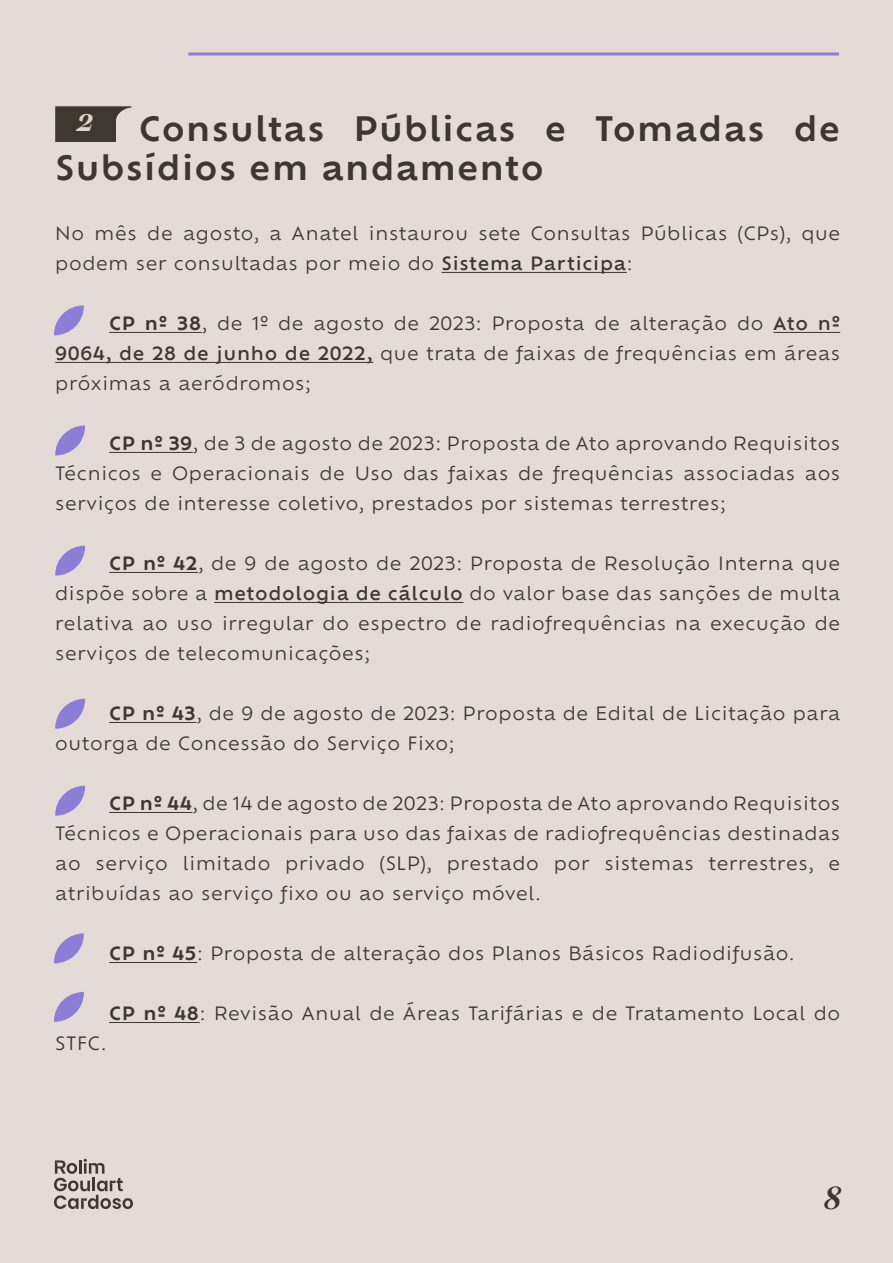
<style>
.page{position:relative;width:893px;height:1263px;background:#fff}
.page>*{position:absolute;margin:0;border:0;box-sizing:border-box;transform-origin:0 0}
.t1{font:italic 600 36px "Silva Display";color:#3c3732}
.t2{font:italic 700 36px "Silva Display";color:#e1d4cd}
.t3{font:600 33px/39.6px "Ofelia Text";letter-spacing:.04em;color:#3c3732}
.t4{font:18px/30px "Ofelia Text";letter-spacing:.04em;color:#3c3732;text-align:justify}
.s1{font-weight:500}
.s2{font-weight:600}
</style>
<div class="page">
<div style="left:0;top:0;width:872px;height:1263px;background:#e5dbd6"></div>
<div style="left:872px;top:0;width:21px;height:1263px;background:#e5dbd6"></div>
<svg style="left:54px;top:1159px;width:79px;height:50px"></svg>
<hr style="left:188px;top:53px;width:651px;height:3px;background:#8c7dd7">
<hr style="left:442px;top:272px;width:185px;height:1px;background:#3c3732">
<hr style="left:109px;top:332px;width:93px;height:1px;background:#3c3732">
<hr style="left:773px;top:332px;width:67px;height:1px;background:#3c3732">
<hr style="left:55px;top:362px;width:318px;height:1px;background:#3c3732">
<hr style="left:109px;top:452px;width:84px;height:1px;background:#3c3732">
<hr style="left:109px;top:572px;width:89px;height:1px;background:#3c3732">
<hr style="left:214px;top:602px;width:250px;height:1px;background:#3c3732">
<hr style="left:109px;top:722px;width:87px;height:1px;background:#3c3732">
<hr style="left:109px;top:812px;width:84px;height:1px;background:#3c3732">
<hr style="left:109px;top:962px;width:88px;height:1px;background:#3c3732">
<hr style="left:109px;top:1022px;width:91px;height:1px;background:#3c3732">
<svg style="left:55px;top:106px;width:76px;height:36px"></svg>
<svg style="left:54px;top:305px;width:30px;height:30px"></svg>
<svg style="left:55px;top:425px;width:30px;height:30px"></svg>
<svg style="left:55px;top:546px;width:30px;height:30px"></svg>
<svg style="left:55px;top:699px;width:30px;height:30px"></svg>
<svg style="left:55px;top:786px;width:30px;height:30px"></svg>
<svg style="left:54px;top:933px;width:30px;height:30px"></svg>
<svg style="left:54px;top:992px;width:30px;height:30px"></svg>
<h2 class="t3" style="left:55px;top:106px;width:786px;text-indent:83px">Consultas Públicas e Tomadas de<br>Subsídios em andamento</h2>
<h1 class="t2" style="left:76px;top:96px;width:17px">2</h1>
<p class="t4" style="left:55px;top:217px;width:786px">No mês de agosto, a Anatel instaurou sete Consultas Públicas (CPs), que podem ser consultadas por meio do <span class="s1">Sistema Participa</span>:</p>
<p class="t4" style="left:55px;top:307px;width:786px;text-indent:54px"><span class="s2">CP nº 38</span>, de 1º de agosto de 2023: Proposta de alteração do <span class="s1">Ato nº 9064, de 28 de junho de 2022,</span> que trata de faixas de frequências em áreas próximas a aeródromos;</p>
<p class="t4" style="left:55px;top:427px;width:786px;text-indent:54px"><span class="s2">CP nº 39</span>, de 3 de agosto de 2023: Proposta de Ato aprovando Requisitos Técnicos e Operacionais de Uso das faixas de frequências associadas aos serviços de interesse coletivo, prestados por sistemas terrestres;</p>
<p class="t4" style="left:55px;top:547px;width:786px;text-indent:54px"><span class="s2">CP nº 42</span>, de 9 de agosto de 2023: Proposta de Resolução Interna que dispõe sobre a <span class="s1">metodologia de cálculo</span> do valor base das sanções de multa relativa ao uso irregular do espectro de radiofrequências na execução de serviços de telecomunicações;</p>
<p class="t4" style="left:55px;top:697px;width:786px;text-indent:54px"><span class="s2">CP nº 43</span>, de 9 de agosto de 2023: Proposta de Edital de Licitação para outorga de Concessão do Serviço Fixo;</p>
<p class="t4" style="left:55px;top:787px;width:786px;text-indent:54px"><span class="s2">CP nº 44</span>, de 14 de agosto de 2023: Proposta de Ato aprovando Requisitos Técnicos e Operacionais para uso das faixas de radiofrequências destinadas ao serviço limitado privado (SLP), prestado por sistemas terrestres, e atribuídas ao serviço fixo ou ao serviço móvel.</p>
<p class="t4" style="left:109px;top:937px;width:687px"><span class="s2">CP nº 45</span>: Proposta de alteração dos Planos Básicos Radiodifusão.</p>
<p class="t4" style="left:109px;top:997px;width:732px"><span class="s2">CP nº 48</span>: Revisão Anual de Áreas Tarifárias e de Tratamento Local do</p>
<p class="t4" style="left:55px;top:1027px;width:53px">STFC.</p>
<h1 class="t1" style="left:823px;top:1174px;width:18px">8</h1>
</div>
